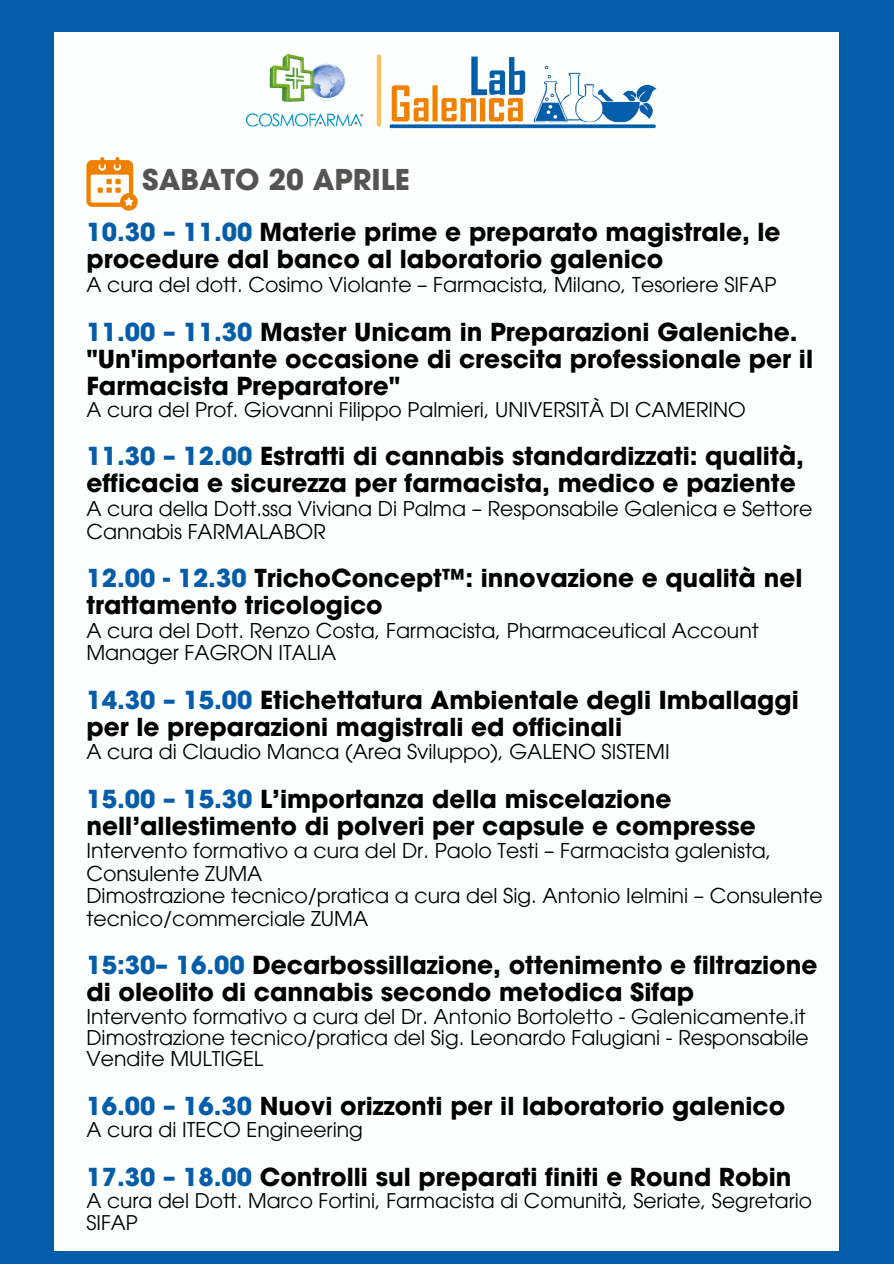
<style>
.page{position:relative;width:894px;height:1264px;background:#fff}
.page>*{position:absolute;margin:0;border:0;box-sizing:border-box;transform-origin:0 0}
.t1{font:700 28.65px "ITC Avant Garde Pro";color:#545452}
.t2{font:700 24.75px/27px "ITC Avant Garde Pro";color:#000}
.t3{font:20.4px/22.5px "ITC Avant Garde Pro";color:#000}
.t4{font:20.25px/21.3px "ITC Avant Garde Pro";color:#000}
.s1{color:#035da9}
</style>
<div class="page">
<div style="left:0;top:0;width:893px;height:1263px;background:#035da9"></div>
<div style="left:55px;top:32px;width:783px;height:1218px;background:#feffff"></div>
<svg style="left:86px;top:157px;width:52px;height:53px"></svg>
<img style="left:245px;top:53px;width:137px;height:74px">
<img style="left:389px;top:57px;width:268px;height:72px">
<p class="t1" style="left:142px;top:169px;width:269px">SABATO 20 APRILE</p>
<h1 class="t2" style="left:86px;top:222px;width:695px"><span class="s1">10.30 – 11.00</span> Materie prime e preparato magistrale, le procedure dal banco al laboratorio galenico</h1>
<h1 class="t3" style="left:86px;top:276px;width:691px">A cura del dott. Cosimo Violante – Farmacista, Milano, Tesoriere SIFAP</h1>
<h2 class="t2" style="left:86px;top:321px;width:728px"><span class="s1">11.00 – 11.30</span> Master Unicam in Preparazioni Galeniche. "Un'importante occasione di crescita professionale per il<br>Farmacista Preparatore"</h2>
<h2 class="t4" style="left:86px;top:401px;width:660px">A cura del Prof. Giovanni Filippo Palmieri, UNIVERSITÀ DI CAMERINO</h2>
<h2 class="t2" style="left:86px;top:446px;width:719px"><span class="s1">11.30 – 12.00</span> Estratti di cannabis standardizzati: qualità, efficacia e sicurezza per farmacista, medico e paziente</h2>
<h2 class="t3" style="left:86px;top:500px;width:727px">A cura della Dott.ssa Viviana Di Palma – Responsabile Galenica e Settore<br>Cannabis FARMALABOR</h2>
<h2 class="t2" style="left:86px;top:567px;width:717px"><span class="s1">12.00 - 12.30</span> TrichoConcept™: innovazione e qualità nel trattamento tricologico</h2>
<p class="t3" style="left:86px;top:621px;width:673px">A cura del Dott. Renzo Costa, Farmacista, Pharmaceutical Account<br>Manager FAGRON ITALIA</p>
<p class="t2" style="left:86px;top:689px;width:713px"><span class="s1">14.30 – 15.00</span> Etichettatura Ambientale degli Imballaggi per le preparazioni magistrali ed officinali</p>
<p class="t3" style="left:86px;top:743px;width:584px">A cura di Claudio Manca (Area Sviluppo), GALENO SISTEMI</p>
<h2 class="t2" style="left:86px;top:788px;width:670px"><span class="s1">15.00 – 15.30</span> L’importanza della miscelazione nell’allestimento di polveri per capsule e compresse</h2>
<p class="t3" style="left:86px;top:842px;width:686px">Intervento formativo a cura del Dr. Paolo Testi – Farmacista galenista,<br>Consulente ZUMA</p>
<p class="t3" style="left:86px;top:887px;width:737px">Dimostrazione tecnico/pratica a cura del Sig. Antonio Ielmini – Consulente tecnico/commerciale ZUMA</p>
<p class="t2" style="left:86px;top:954px;width:732px"><span class="s1">15:30– 16.00</span> Decarbossillazione, ottenimento e filtrazione di oleolito di cannabis secondo metodica Sifap</p>
<p class="t3" style="left:86px;top:1008px;width:723px;line-height:21.3px">Intervento formativo a cura del Dr. Antonio Bortoletto - Galenicamente.it<br>Dimostrazione tecnico/pratica del Sig. Leonardo Falugiani - Responsabile<br>Vendite MULTIGEL</p>
<h2 class="t2" style="left:86px;top:1095px;width:700px"><span class="s1">16.00 – 16.30</span> Nuovi orizzonti per il laboratorio galenico</h2>
<h2 class="t3" style="left:86px;top:1121px;width:278px">A cura di ITECO Engineering</h2>
<h2 class="t2" style="left:86px;top:1166px;width:706px"><span class="s1">17.30 – 18.00</span> Controlli sul preparati finiti e Round Robin</h2>
<p class="t4" style="left:86px;top:1192px;width:727px">A cura del Dott. Marco Fortini, Farmacista di Comunità, Seriate, Segretario<br>SIFAP</p>
</div>
